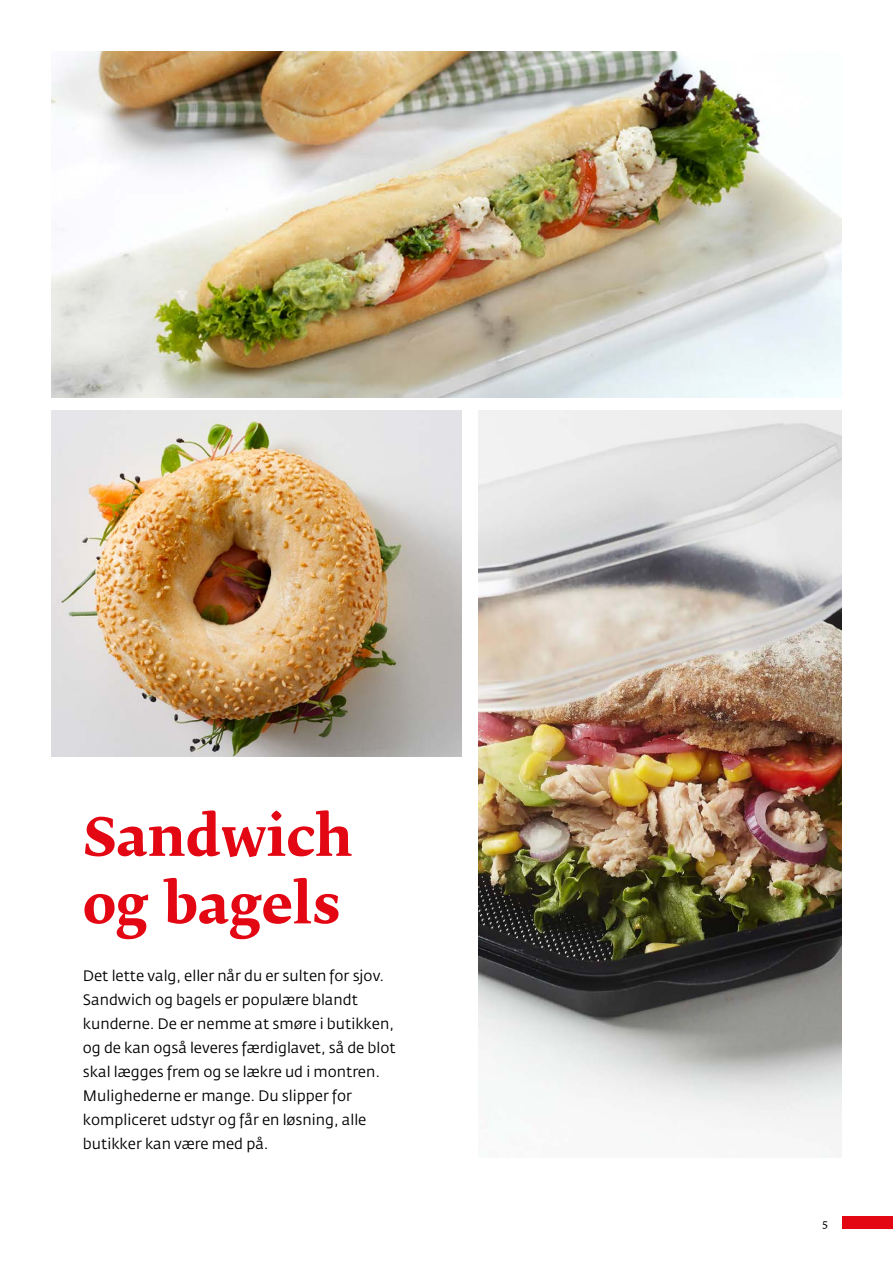
<style>
.page{position:relative;width:893px;height:1263px;background:#fff}
.page>*{position:absolute;margin:0;border:0;box-sizing:border-box;transform-origin:0 0}
.t1{font:700 52.5px/67.5px "Fedra Serif B Pro";color:#e30613}
.t2{font:15px/24px "Fedra Sans Pro";color:#000}
.t3{font:10.5px "Fedra Serif A Pro";color:#000}
</style>
<div class="page">
<div style="left:842px;top:1216px;width:51px;height:13px;background:#e30613"></div>
<img style="left:51px;top:51px;width:791px;height:346px">
<img style="left:478px;top:410px;width:364px;height:748px">
<img style="left:51px;top:410px;width:410px;height:347px">
<h1 class="t1" style="left:83px;top:804px;width:271px">Sandwich og bagels</h1>
<p class="t2" style="left:83px;top:964px;width:314px">Det lette valg, eller når du er sulten for sjov.<br>Sandwich og bagels er populære blandt kunderne. De er nemme at smøre i butikken, og de kan også leveres færdiglavet, så de blot skal lægges frem og se lækre ud i montren.<br>Mulighederne er mange. Du slipper for kompliceret udstyr og får en løsning, alle butikker kan være med på.</p>
<p class="t3" style="left:822px;top:1217px;width:7px">5</p>
</div>
